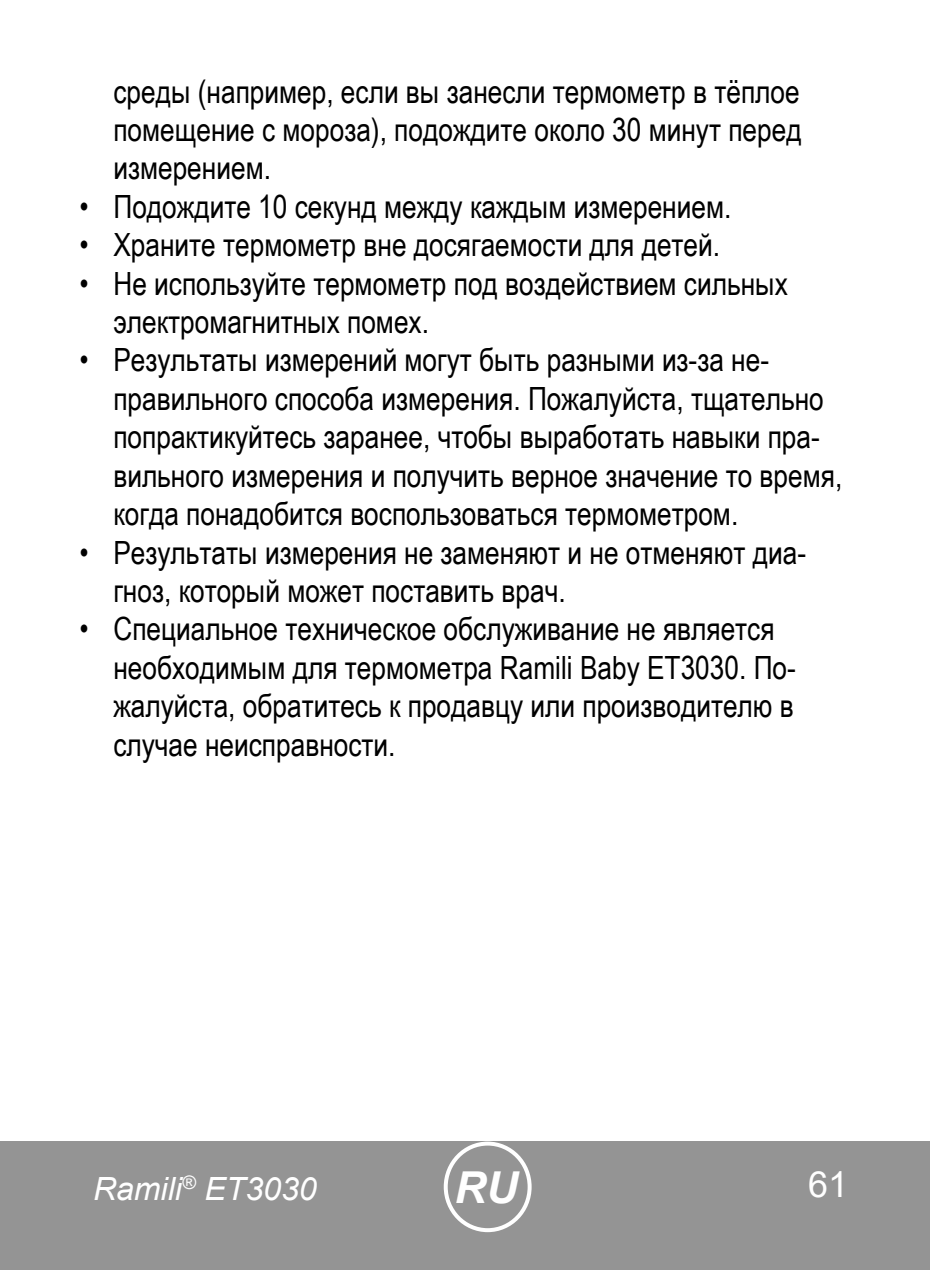
<style>
.page{position:relative;width:930px;height:1270px;background:#fff}
.page>*{position:absolute;margin:0;border:0;box-sizing:border-box;transform-origin:0 0}
.t1{font:italic 700 44px "Arial";color:#fff}
.t2{font:36px "Arial";color:#fff}
.t3{font:32px/38.4px "Arial Narrow";color:#000}
.t4{font:italic 32px "Arial";color:#fff}
</style>
<div class="page">
<div style="left:0;top:1142px;width:930px;height:128px;background:#949494"></div>
<div style="left:444px;top:1142px;width:87px;height:90px;border:4px solid #fff;border-radius:50%"></div>
<p class="t3" style="left:113px;top:71px;width:690px;text-align:justify">среды (например, если вы занесли термометр в тёплое помещение с мороза), подождите около 30 минут перед измерением.</p>
<p class="t3" style="left:79px;top:186px;width:653px">• Подождите 10 секунд между каждым измерением.</p>
<p class="t3" style="left:79px;top:225px;width:642px">• Храните термометр вне досягаемости для детей.</p>
<p class="t3" style="left:113px;top:263px;width:676px;text-indent:-34px">• Не используйте термометр под воздействием сильных электромагнитных помех.</p>
<p class="t3" style="left:113px;top:340px;width:730px;text-indent:-34px">• Результаты измерений могут быть разными из-за не&shy;правильного способа измерения. Пожалуйста, тщательно попрактикуйтесь заранее, чтобы выработать навыки пра&shy;вильного измерения и получить верное значение то время, когда понадобится воспользоваться термометром.</p>
<p class="t3" style="left:113px;top:532px;width:694px;text-indent:-34px">• Результаты измерения не заменяют и не отменяют диа&shy;гноз, который может поставить врач.</p>
<p class="t3" style="left:113px;top:609px;width:684px;text-indent:-34px">• Специальное техническое обслуживание не является необходимым для термометра Ramili Baby ET3030. По&shy;жалуйста, обратитесь к продавцу или производителю в случае неисправности.</p>
<p class="t4" style="left:93px;top:1168px;width:225px">Ramili<sup>®</sup> ET3030</p>
<h1 class="t1" style="left:454px;top:1158px;width:65px">RU</h1>
<p class="t2" style="left:808px;top:1159px;width:42px">61</p>
</div>
